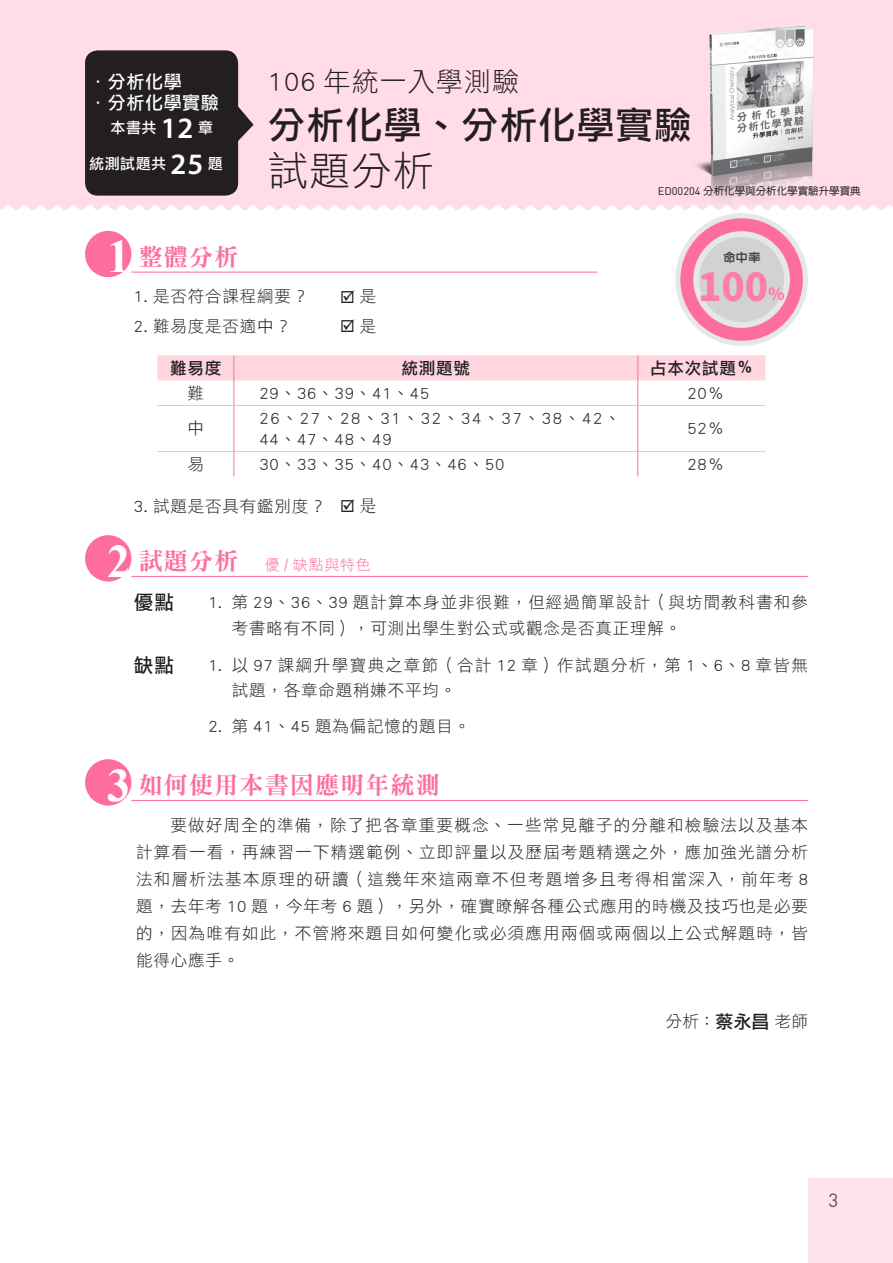
<style>
.page{position:relative;width:893px;height:1263px;background:#fff}
.page>*{position:absolute;margin:0;border:0;box-sizing:border-box;transform-origin:0 0}
.標頭_多字{font:40.5px "DF Li Hei Std W3";color:#231f20}
.t1{font:900 38.4px "Noto Sans Hant";color:#ff7ea5}
.標頭_多字-2{font:37.5px "DF Li Hei Md WIN BF";letter-spacing:.03em;color:#231f20}
._102年{font:27px "DF Li Hei Std W3";letter-spacing:.04em;color:#231f20}
.t2{font:24px "DFN Ming XB HKP BF";letter-spacing:.05em;color:#fe6e9c}
.優缺點文{font:19.5px "DF Li Hei Md WIN BF";color:#231f20}
.t3{font:18.9px "Din Round";color:#57585a}
.t4{font:18px/21px "DF Li Hei Md WIN BF";letter-spacing:.035em;color:#fff}
.t5{font:900 16.8px "Noto Sans Hant";color:#ff7ea5}
.優缺點文-2{font:16.5px/27px "DF Li Hei Std W3";letter-spacing:.065em;color:#231f20}
.優缺點文-3{font:16.5px/25.5px "DF Li Hei Std W3";letter-spacing:.09em;color:#231f20}
.內文1{font:16.5px "DF Li Hei Std W3";letter-spacing:.05em;color:#231f20}
.表左{font:16.5px/21px "DF Li Hei Std W3";letter-spacing:.105em;color:#231f20}
.表左-2{font:16.5px "DF Li Hei Std W3";letter-spacing:.05em;color:#231f20}
.表頭{font:16.5px "DF Li Hei Md WIN BF";letter-spacing:.05em;color:#231f20}
.表中{font:16.5px "DF Li Hei Std W3";color:#231f20}
.作者{font:16.5px "DF Li Hei Std W3";color:#231f20}
.t6{font:15px "DF Li Hei Md WIN BF";letter-spacing:.035em;color:#fff}
.t7{font:15px "DF Li Hei Std W3";letter-spacing:.05em;color:#fe6e9c}
.t8{font:12px "DF Li Yuan Bd WIN BF";color:#3e3e3f}
.段落樣式1{font:10.5px "DF Yuan Md HKP BF";color:#231f20}
.s1{font-family:"Myriad Pro";font-weight:600;font-size:29.7px}
.s2{font-family:"Din Round";font-size:10.95px}
.s3{font-family:"Times New Roman";font-weight:700;font-size:46.5px;color:#fff}
.s4{font-family:"Adobe Ming Std";font-weight:300}
.s5{font-family:"DFN Ming XB HKP BF";font-size:24px}
.s6{font-family:"DF Li Hei Md WIN BF";font-size:18px}
</style>
<div class="page">
<div style="left:0;top:0;width:893px;height:210px;background:#ffdce6"></div>
<div style="left:808px;top:1178px;width:85px;height:85px;background:#ffe3eb"></div>
<div style="left:85px;top:231px;width:46px;height:46px;background:#fe6e9c;border-radius:50%"></div>
<hr style="left:131px;top:272px;width:466px;height:1px;background:#fe6e9c">
<svg style="left:157px;top:355px;width:608px;height:50px"></svg>
<hr style="left:157px;top:405px;width:77px;height:1px;background:#ffb9cc">
<hr style="left:234px;top:406px;width:1px;height:45px;background:#fe6e9c">
<hr style="left:234px;top:405px;width:404px;height:1px;background:#ffb9cc">
<hr style="left:638px;top:406px;width:1px;height:45px;background:#fe6e9c">
<hr style="left:638px;top:405px;width:127px;height:1px;background:#ffb9cc">
<hr style="left:157px;top:451px;width:77px;height:1px;background:#ffb9cc">
<svg style="left:234px;top:452px;width:1px;height:24px"></svg>
<hr style="left:234px;top:451px;width:404px;height:1px;background:#ffb9cc">
<svg style="left:638px;top:452px;width:1px;height:24px"></svg>
<hr style="left:638px;top:451px;width:127px;height:1px;background:#ffb9cc">
<div style="left:85px;top:535px;width:46px;height:46px;background:#fe6e9c;border-radius:50%"></div>
<hr style="left:131px;top:576px;width:677px;height:1px;background:#fe6e9c">
<div style="left:85px;top:759px;width:46px;height:46px;background:#fe6e9c;border-radius:50%"></div>
<hr style="left:131px;top:800px;width:677px;height:1px;background:#fe6e9c">
<div style="left:85px;top:50px;width:153px;height:146px;background:#231f20;border-radius:13px"></div>
<svg style="left:238px;top:106px;width:16px;height:36px"></svg>
<img style="left:683px;top:10px;width:154px;height:200px">
<div style="left:675px;top:213px;width:133px;height:133px;background:#e6e7e9;border-radius:50%"></div>
<svg style="left:680px;top:218px;width:123px;height:123px"></svg>
<div style="left:699px;top:237px;width:85px;height:85px;background:#d1d2d4;border-radius:50%"></div>
<p class="t4" style="left:89px;top:71px;width:131px">．分析化學<br>．分析化學實驗</p>
<p class="t6" style="left:111px;top:120px;width:104px">本書共 <span class="s1">12</span> 章</p>
<p class="t6" style="left:89px;top:156px;width:135px">統測試題共 <span class="s1">25</span> 題</p>
<p class="_102年" style="left:268px;top:67px;width:253px">106 年統一入學測驗</p>
<p class="標頭_多字-2" style="left:268px;top:106px;width:425px">分析化學、分析化學實驗</p>
<p class="標頭_多字" style="left:268px;top:149px;width:167px">試題分析</p>
<p class="段落樣式1" style="left:658px;top:185px;width:204px"><span class="s2">ED00204</span> 分析化學與分析化學實驗升學寶典</p>
<p class="t2" style="left:107px;top:245px;width:133px"><span class="s3">1</span> 整體分析</p>
<p class="內文1" style="left:134px;top:287px;width:176px">1. 是否符合課程綱要？</p>
<p class="內文1" style="left:340px;top:287px;width:38px">☑ 是</p>
<p class="內文1" style="left:134px;top:317px;width:158px">2. 難易度是否適中？</p>
<p class="內文1" style="left:340px;top:317px;width:38px">☑ 是</p>
<p class="表頭" style="left:170px;top:360px;width:53px">難易度</p>
<p class="表頭" style="left:402px;top:360px;width:70px">統測題號</p>
<p class="表頭" style="left:650px;top:360px;width:105px">占本次試題％</p>
<p class="表中" style="left:187px;top:384px;width:18px">難</p>
<p class="表左-2" style="left:259px;top:384px;width:171px">29、36、39、41、45</p>
<p class="表中" style="left:687px;top:384px;width:38px">20％</p>
<p class="表中" style="left:187px;top:419px;width:18px">中</p>
<p class="表左" style="left:259px;top:407px;width:363px">26、27、28、31、32、34、37、38、42、<br>44、47、48、49</p>
<p class="表中" style="left:687px;top:419px;width:38px">52％</p>
<p class="表中" style="left:187px;top:455px;width:18px">易</p>
<p class="表左-2" style="left:259px;top:455px;width:247px">30、33、35、40、43、46、50</p>
<p class="表中" style="left:687px;top:455px;width:38px">28％</p>
<p class="內文1" style="left:134px;top:497px;width:244px">3. 試題是否具有鑑別度？ ☑ <span class="s4">是</span></p>
<p class="t7" style="left:107px;top:557px;width:265px"><span class="s3">2</span> <span class="s5">試題分析　</span>優 / 缺點與特色</p>
<p class="優缺點文" style="left:134px;top:592px;width:41px">優點</p>
<p class="優缺點文-2" style="left:232px;top:589px;width:578px;line-height:25.5px;text-indent:-23px">1. 第 29、36、39 題計算本身並非很難，但經過簡單設計（與坊間教科書和參考書略有不同），可測出學生對公式或觀念是否真正理解。</p>
<p class="優缺點文" style="left:134px;top:655px;width:41px">缺點</p>
<p class="優缺點文-3" style="left:232px;top:652px;width:578px;text-indent:-23px">1. 以 97 課綱升學寶典之章節（合計 12 章）作試題分析，第 1、6、8 章皆無試題，各章命題稍嫌不平均。</p>
<p class="優缺點文-2" style="left:208px;top:712px;width:263px">2. 第 41、45 題為偏記憶的題目。</p>
<p class="t2" style="left:107px;top:773px;width:334px"><span class="s3">3</span> 如何使用本書因應明年統測</p>
<p class="優缺點文-2" style="left:136px;top:811px;width:673px;text-align:justify;text-indent:34px">要做好周全的準備，除了把各章重要概念、一些常見離子的分離和檢驗法以及基本計算看一看，再練習一下精選範例、立即評量以及歷屆考題精選之外，應加強光譜分析法和層析法基本原理的研讀（這幾年來這兩章不但考題增多且考得相當深入，前年考 8題，去年考 10 題，今年考 6 題），另外，確實瞭解各種公式應用的時機及技巧也是必要的，因為唯有如此，不管將來題目如何變化或必須應用兩個或兩個以上公式解題時，皆能得心應手。</p>
<p class="t8" style="left:723px;top:251px;width:39px">命中率</p>
<p class="t1" style="left:698px;top:265px;width:72px">100</p>
<p class="t5" style="left:768px;top:284px;width:18px">%</p>
<p class="作者" style="left:666px;top:1012px;width:143px">分析：<span class="s6">蔡永昌</span>老師</p>
<p class="t3" style="left:828px;top:1185px;width:11px">3</p>
</div>
